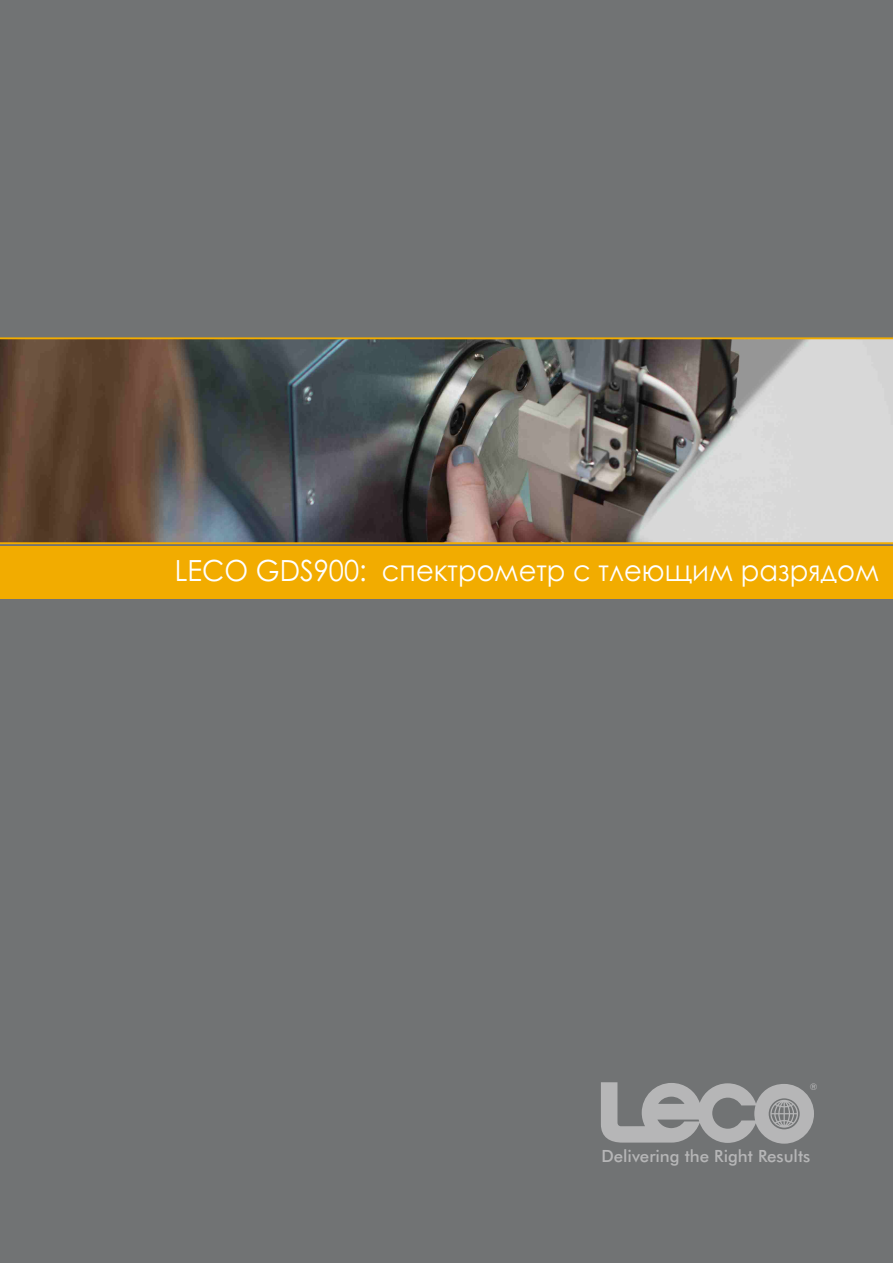
<style>
.page{position:relative;width:893px;height:1263px;background:#717374}
.page>*{position:absolute;margin:0;border:0;box-sizing:border-box;transform-origin:0 0}
.t1{font:29.1px "Century Gothic";color:#fff;scale:.94 1}
.t2{font:500 16.8px "Futura BT";color:#b6b6b7}
.t3{font:9.15px "Swiss 721 BT";color:#b6b6b7}
</style>
<div class="page">
<img style="left:0;top:337px;width:893px;height:207px">
<div style="left:0;top:547px;width:893px;height:52px;background:#f2ac00"></div>
<svg style="left:601px;top:1082px;width:213px;height:62px"></svg>
<p class="t1" style="left:175px;top:560px;width:751px">LECO GDS900: спектрометр с тлеющим разрядом</p>
<p class="t3" style="left:810px;top:1083px;width:9px">®</p>
<p class="t2" style="left:601px;top:1149px;width:210px">Delivering the Right Results</p>
</div>
